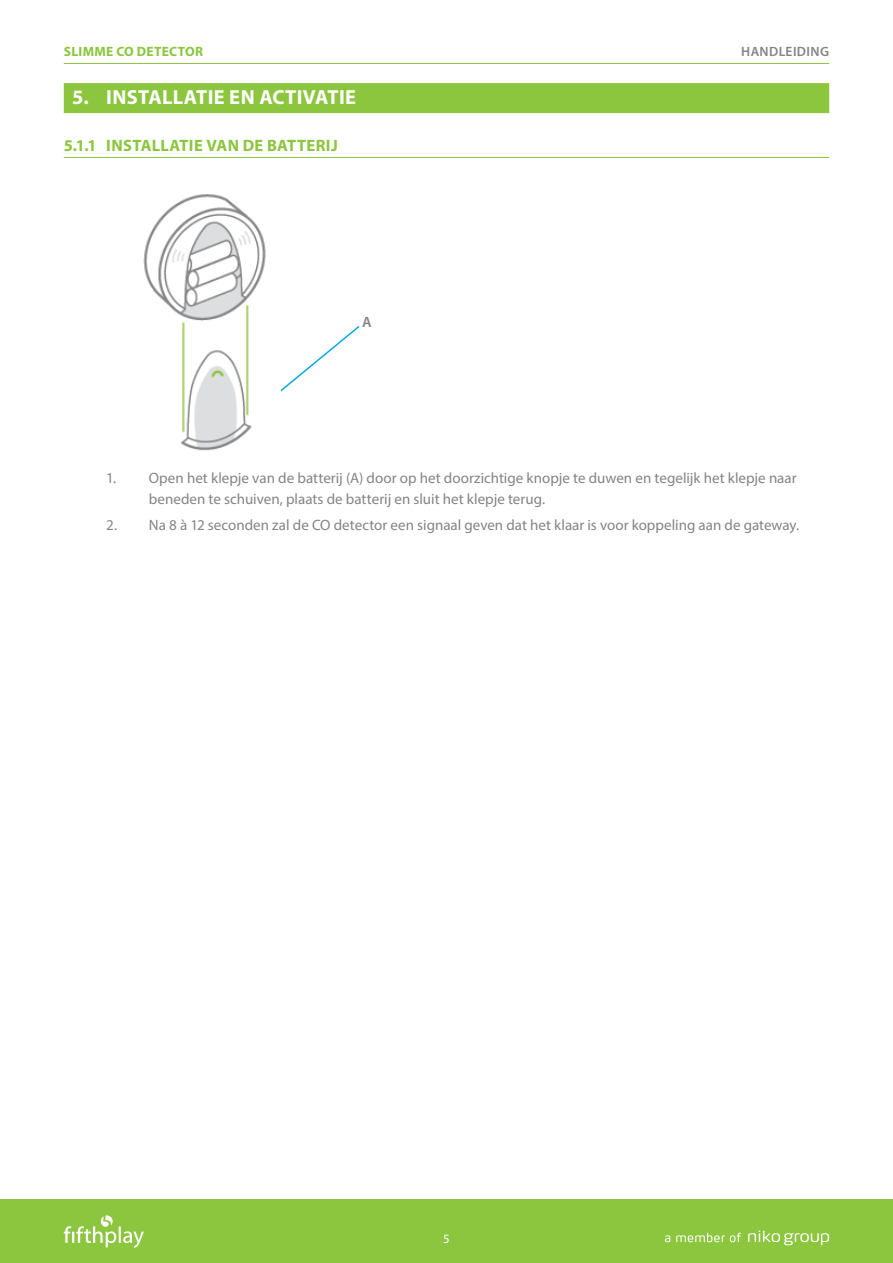
<style>
.page{position:relative;width:893px;height:1263px;background:#fff}
.page>*{position:absolute;margin:0;border:0;box-sizing:border-box;transform-origin:0 0}
.OnlineManual_Titel{font:700 20.4px "Myriad Pro";letter-spacing:.015em;color:#fff}
.OnlineManual_Tussent{font:700 16.5px "Myriad Pro";letter-spacing:.02em;color:#8bc63e}
.OnlineManual_BulletP{font:15px/21px "Myriad Pro";color:#858485}
.t1{font:600 15px "Myriad Pro";color:#858485}
.t2{font:700 13.5px "Myriad Pro";letter-spacing:.02em;color:#8bc63e}
.t3{font:600 13.5px "Myriad Pro";letter-spacing:.03em;color:#858485}
.t4{font:12.75px "Myriad Pro";color:#fff}
</style>
<div class="page">
<div style="left:0;top:1199px;width:893px;height:64px;background:#8bc63e"></div>
<hr style="left:64px;top:63px;width:765px;height:1px;background:#8bc63e">
<svg style="left:64px;top:1215px;width:80px;height:33px"></svg>
<svg style="left:748px;top:1230px;width:81px;height:15px"></svg>
<svg style="left:665px;top:1235px;width:5px;height:7px"></svg>
<svg style="left:676px;top:1233px;width:65px;height:9px"></svg>
<div style="left:64px;top:83px;width:765px;height:30px;background:#8bc63e"></div>
<hr style="left:64px;top:157px;width:765px;height:1px;background:#8bc63e">
<svg style="left:281px;top:326px;width:79px;height:66px"></svg>
<img style="left:143px;top:194px;width:123px;height:257px">
<p class="t2" style="left:64px;top:43px;width:141px">SLIMME CO DETECTOR</p>
<p class="t3" style="left:741px;top:43px;width:89px">HANDLEIDING</p>
<p class="OnlineManual_Titel" style="left:72px;top:84px;width:285px">5. INSTALLATIE EN ACTIVATIE</p>
<p class="OnlineManual_Tussent" style="left:64px;top:135px;width:275px">5.1.1 INSTALLATIE VAN DE BATTERIJ</p>
<p class="t1" style="left:362px;top:312px;width:11px">A</p>
<p class="OnlineManual_BulletP" style="left:149px;top:468px;width:649px;text-indent:-43px">1. Open het klepje van de batterij (A) door op het doorzichtige knopje te duwen en tegelijk het klepje naar beneden te schuiven, plaats de batterij en sluit het klepje terug.</p>
<p class="OnlineManual_BulletP" style="left:106px;top:514px;width:694px">2. Na 8 à 12 seconden zal de CO detector een signaal geven dat het klaar is voor koppeling aan de gateway.</p>
<p class="t4" style="left:443px;top:1231px;width:8px">5</p>
</div>
